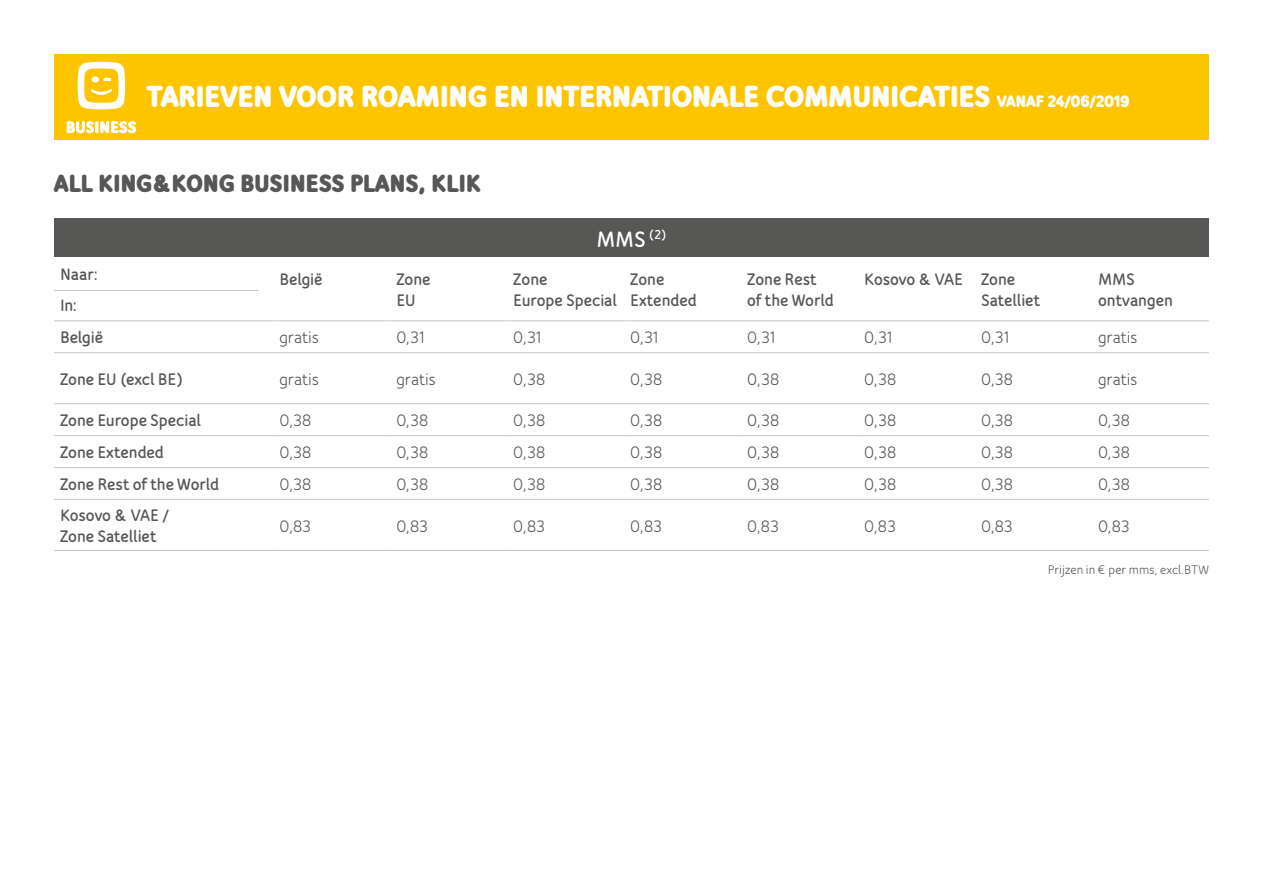
<style>
.page{position:relative;width:1263px;height:893px;background:#fff}
.page>*{position:absolute;margin:0;border:0;box-sizing:border-box;transform-origin:0 0}
.t1{font:900 33px "Bloom Speak Title";letter-spacing:.005em;color:#fff}
.t2{font:900 27px "Bloom Speak Title";letter-spacing:.01em;color:#575756}
.t3{font:800 24px "Bloom Speak Body";color:#fff}
.t4{font:500 18px "Bloom Speak Body";color:#575756}
.t5{font:800 18px/21.6px "Bloom Speak Body";letter-spacing:-.005em;color:#575756}
.t6{font:500 13.5px "Bloom Speak Body";color:#575756}
.s1{font-size:18px}
</style>
<div class="page">
<div style="left:54px;top:54px;width:1155px;height:85px;background:#fdc500"></div>
<svg style="left:67px;top:121px;width:69px;height:12px"></svg>
<svg style="left:78px;top:62px;width:47px;height:47px"></svg>
<div style="left:54px;top:219px;width:1155px;height:38px;background:#575756"></div>
<hr style="left:54px;top:320px;width:219px;height:1px;background:#c6c6c6">
<hr style="left:273px;top:320px;width:117px;height:1px;background:#c6c6c6">
<hr style="left:390px;top:320px;width:117px;height:1px;background:#c6c6c6">
<hr style="left:507px;top:320px;width:117px;height:1px;background:#c6c6c6">
<hr style="left:624px;top:320px;width:117px;height:1px;background:#c6c6c6">
<hr style="left:741px;top:320px;width:117px;height:1px;background:#c6c6c6">
<hr style="left:858px;top:320px;width:117px;height:1px;background:#c6c6c6">
<hr style="left:975px;top:320px;width:117px;height:1px;background:#c6c6c6">
<hr style="left:1092px;top:320px;width:117px;height:1px;background:#c6c6c6">
<hr style="left:54px;top:352px;width:219px;height:1px;background:#c6c6c6">
<hr style="left:273px;top:352px;width:117px;height:1px;background:#c6c6c6">
<hr style="left:390px;top:352px;width:117px;height:1px;background:#c6c6c6">
<hr style="left:507px;top:352px;width:117px;height:1px;background:#c6c6c6">
<hr style="left:624px;top:352px;width:117px;height:1px;background:#c6c6c6">
<hr style="left:741px;top:352px;width:117px;height:1px;background:#c6c6c6">
<hr style="left:858px;top:352px;width:117px;height:1px;background:#c6c6c6">
<hr style="left:975px;top:352px;width:117px;height:1px;background:#c6c6c6">
<hr style="left:1092px;top:352px;width:117px;height:1px;background:#c6c6c6">
<hr style="left:54px;top:403px;width:219px;height:1px;background:#c6c6c6">
<hr style="left:273px;top:403px;width:117px;height:1px;background:#c6c6c6">
<hr style="left:390px;top:403px;width:117px;height:1px;background:#c6c6c6">
<hr style="left:507px;top:403px;width:117px;height:1px;background:#c6c6c6">
<hr style="left:624px;top:403px;width:117px;height:1px;background:#c6c6c6">
<hr style="left:741px;top:403px;width:117px;height:1px;background:#c6c6c6">
<hr style="left:858px;top:403px;width:117px;height:1px;background:#c6c6c6">
<hr style="left:975px;top:403px;width:117px;height:1px;background:#c6c6c6">
<hr style="left:1092px;top:403px;width:117px;height:1px;background:#c6c6c6">
<hr style="left:54px;top:435px;width:219px;height:1px;background:#c6c6c6">
<hr style="left:273px;top:435px;width:117px;height:1px;background:#c6c6c6">
<hr style="left:390px;top:435px;width:117px;height:1px;background:#c6c6c6">
<hr style="left:507px;top:435px;width:117px;height:1px;background:#c6c6c6">
<hr style="left:624px;top:435px;width:117px;height:1px;background:#c6c6c6">
<hr style="left:741px;top:435px;width:117px;height:1px;background:#c6c6c6">
<hr style="left:858px;top:435px;width:117px;height:1px;background:#c6c6c6">
<hr style="left:975px;top:435px;width:117px;height:1px;background:#c6c6c6">
<hr style="left:1092px;top:435px;width:117px;height:1px;background:#c6c6c6">
<hr style="left:54px;top:467px;width:219px;height:1px;background:#c6c6c6">
<hr style="left:273px;top:467px;width:117px;height:1px;background:#c6c6c6">
<hr style="left:390px;top:467px;width:117px;height:1px;background:#c6c6c6">
<hr style="left:507px;top:467px;width:117px;height:1px;background:#c6c6c6">
<hr style="left:624px;top:467px;width:117px;height:1px;background:#c6c6c6">
<hr style="left:741px;top:467px;width:117px;height:1px;background:#c6c6c6">
<hr style="left:858px;top:467px;width:117px;height:1px;background:#c6c6c6">
<hr style="left:975px;top:467px;width:117px;height:1px;background:#c6c6c6">
<hr style="left:1092px;top:467px;width:117px;height:1px;background:#c6c6c6">
<hr style="left:54px;top:499px;width:219px;height:1px;background:#c6c6c6">
<hr style="left:273px;top:499px;width:117px;height:1px;background:#c6c6c6">
<hr style="left:390px;top:499px;width:117px;height:1px;background:#c6c6c6">
<hr style="left:507px;top:499px;width:117px;height:1px;background:#c6c6c6">
<hr style="left:624px;top:499px;width:117px;height:1px;background:#c6c6c6">
<hr style="left:741px;top:499px;width:117px;height:1px;background:#c6c6c6">
<hr style="left:858px;top:499px;width:117px;height:1px;background:#c6c6c6">
<hr style="left:975px;top:499px;width:117px;height:1px;background:#c6c6c6">
<hr style="left:1092px;top:499px;width:117px;height:1px;background:#c6c6c6">
<hr style="left:54px;top:550px;width:219px;height:1px;background:#c6c6c6">
<hr style="left:273px;top:550px;width:117px;height:1px;background:#c6c6c6">
<hr style="left:390px;top:550px;width:117px;height:1px;background:#c6c6c6">
<hr style="left:507px;top:550px;width:117px;height:1px;background:#c6c6c6">
<hr style="left:624px;top:550px;width:117px;height:1px;background:#c6c6c6">
<hr style="left:741px;top:550px;width:117px;height:1px;background:#c6c6c6">
<hr style="left:858px;top:550px;width:117px;height:1px;background:#c6c6c6">
<hr style="left:975px;top:550px;width:117px;height:1px;background:#c6c6c6">
<hr style="left:1092px;top:550px;width:117px;height:1px;background:#c6c6c6">
<hr style="left:54px;top:290px;width:205px;height:1px;background:#c6c6c6">
<h1 class="t1" style="left:147px;top:78px;width:984px">TARIEVEN VOOR ROAMING EN INTERNATIONALE COMMUNICATIES <span class="s1">VANAF 24/06/2019</span></h1>
<h2 class="t2" style="left:54px;top:167px;width:428px">ALL KING&amp;KONG BUSINESS PLANS, KLIK</h2>
<h3 class="t3" style="left:596px;top:225px;width:72px">MMS <sup>(2)</sup></h3>
<p class="t5" style="left:60px;top:263px;width:39px">Naar:</p>
<p class="t5" style="left:279px;top:268px;width:45px">België</p>
<p class="t5" style="left:396px;top:268px;width:36px">Zone</p>
<p class="t5" style="left:513px;top:268px;width:36px">Zone</p>
<p class="t5" style="left:630px;top:268px;width:36px">Zone</p>
<p class="t5" style="left:747px;top:268px;width:71px">Zone Rest</p>
<p class="t5" style="left:864px;top:268px;width:153px">Kosovo &amp; VAE Zone</p>
<p class="t5" style="left:1098px;top:268px;width:38px">MMS</p>
<p class="t5" style="left:60px;top:294px;width:18px">In:</p>
<p class="t5" style="left:396px;top:290px;width:21px">EU</p>
<p class="t5" style="left:513px;top:290px;width:185px">Europe Special Extended</p>
<p class="t5" style="left:747px;top:290px;width:88px">of the World</p>
<p class="t5" style="left:981px;top:290px;width:61px">Satelliet</p>
<p class="t5" style="left:1098px;top:290px;width:77px">ontvangen</p>
<p class="t5" style="left:60px;top:327px;width:45px">België</p>
<p class="t4" style="left:279px;top:327px;width:41px">gratis</p>
<p class="t4" style="left:396px;top:327px;width:30px">0,31</p>
<p class="t4" style="left:513px;top:327px;width:30px">0,31</p>
<p class="t4" style="left:630px;top:327px;width:30px">0,31</p>
<p class="t4" style="left:747px;top:327px;width:30px">0,31</p>
<p class="t4" style="left:864px;top:327px;width:30px">0,31</p>
<p class="t4" style="left:981px;top:327px;width:30px">0,31</p>
<p class="t4" style="left:1098px;top:327px;width:41px">gratis</p>
<p class="t5" style="left:60px;top:368px;width:125px">Zone EU (excl BE)</p>
<p class="t4" style="left:279px;top:369px;width:41px">gratis</p>
<p class="t4" style="left:396px;top:369px;width:41px">gratis</p>
<p class="t4" style="left:513px;top:369px;width:34px">0,38</p>
<p class="t4" style="left:630px;top:369px;width:34px">0,38</p>
<p class="t4" style="left:747px;top:369px;width:34px">0,38</p>
<p class="t4" style="left:864px;top:369px;width:34px">0,38</p>
<p class="t4" style="left:981px;top:369px;width:34px">0,38</p>
<p class="t4" style="left:1098px;top:369px;width:41px">gratis</p>
<p class="t5" style="left:60px;top:409px;width:142px">Zone Europe Special</p>
<p class="t4" style="left:279px;top:410px;width:34px">0,38</p>
<p class="t4" style="left:396px;top:410px;width:34px">0,38</p>
<p class="t4" style="left:513px;top:410px;width:34px">0,38</p>
<p class="t4" style="left:630px;top:410px;width:34px">0,38</p>
<p class="t4" style="left:747px;top:410px;width:34px">0,38</p>
<p class="t4" style="left:864px;top:410px;width:34px">0,38</p>
<p class="t4" style="left:981px;top:410px;width:34px">0,38</p>
<p class="t4" style="left:1098px;top:410px;width:34px">0,38</p>
<p class="t5" style="left:60px;top:441px;width:105px">Zone Extended</p>
<p class="t4" style="left:279px;top:442px;width:34px">0,38</p>
<p class="t4" style="left:396px;top:442px;width:34px">0,38</p>
<p class="t4" style="left:513px;top:442px;width:34px">0,38</p>
<p class="t4" style="left:630px;top:442px;width:34px">0,38</p>
<p class="t4" style="left:747px;top:442px;width:34px">0,38</p>
<p class="t4" style="left:864px;top:442px;width:34px">0,38</p>
<p class="t4" style="left:981px;top:442px;width:34px">0,38</p>
<p class="t4" style="left:1098px;top:442px;width:34px">0,38</p>
<p class="t5" style="left:60px;top:473px;width:161px">Zone Rest of the World</p>
<p class="t4" style="left:279px;top:474px;width:34px">0,38</p>
<p class="t4" style="left:396px;top:474px;width:34px">0,38</p>
<p class="t4" style="left:513px;top:474px;width:34px">0,38</p>
<p class="t4" style="left:630px;top:474px;width:34px">0,38</p>
<p class="t4" style="left:747px;top:474px;width:34px">0,38</p>
<p class="t4" style="left:864px;top:474px;width:34px">0,38</p>
<p class="t4" style="left:981px;top:474px;width:34px">0,38</p>
<p class="t4" style="left:1098px;top:474px;width:34px">0,38</p>
<p class="t5" style="left:60px;top:504px;width:111px">Kosovo &amp; VAE /<br>Zone Satelliet</p>
<p class="t4" style="left:279px;top:515px;width:33px">0,83</p>
<p class="t4" style="left:396px;top:515px;width:33px">0,83</p>
<p class="t4" style="left:513px;top:515px;width:33px">0,83</p>
<p class="t4" style="left:630px;top:515px;width:33px">0,83</p>
<p class="t4" style="left:747px;top:515px;width:33px">0,83</p>
<p class="t4" style="left:864px;top:515px;width:33px">0,83</p>
<p class="t4" style="left:981px;top:515px;width:33px">0,83</p>
<p class="t4" style="left:1098px;top:515px;width:33px">0,83</p>
<p class="t6" style="left:1048px;top:562px;width:163px">Prijzen in € per mms, excl.BTW</p>
</div>
